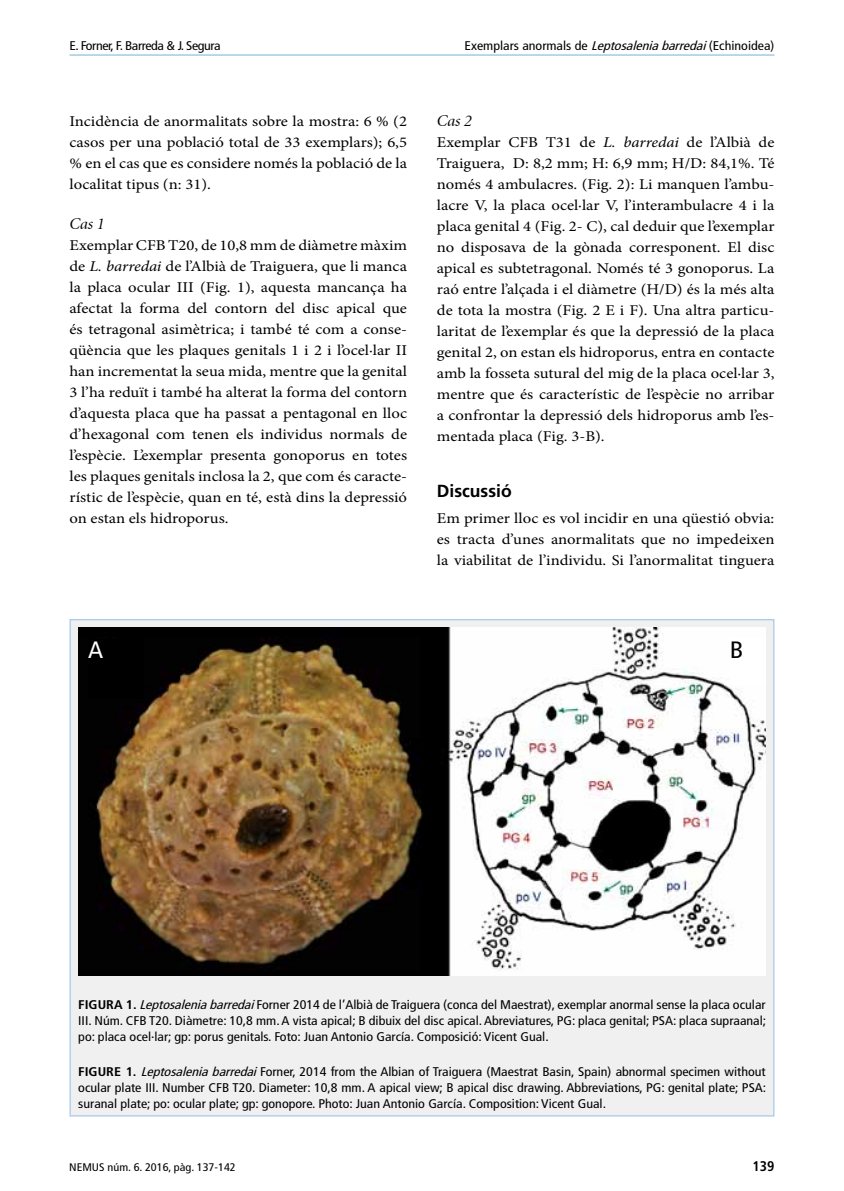
<style>
.page{position:relative;width:844px;height:1191px;background:#fff}
.page>*{position:absolute;margin:0;border:0;box-sizing:border-box;transform-origin:0 0}
.t1{font:condensed 23.62px "Frutiger LT Std";color:#fff;scale:1.11 1}
.t2{font:condensed 23.62px "Frutiger LT Std";color:#000;scale:1.11 1}
.t3{font:700 17.5px "Frutiger LT Std";color:#000}
.t4{font:italic 16.62px "Minion Display";color:#000}
.t5{font:15.05px/21px "Minion Pro";color:#000;text-align:justify;scale:1.11 1}
.t6{font:700 condensed 14px "Frutiger LT Std";color:#000}
.t7{font:condensed 12.6px/15.8px "Frutiger LT Std";color:#000;text-align:justify;scale:1.11 1}
.t8{font:condensed 12.6px "Frutiger LT Std";letter-spacing:-.03em;color:#000;scale:1.11 1}
.t9{font:condensed 11.03px "Frutiger LT Std";color:#000;scale:1.11 1}
.s1{font-style:italic}
.s2{font-weight:700}
</style>
<div class="page">
<hr style="left:69px;top:55px;width:705px;height:1px;background:#79b0d5">
<div style="left:69px;top:619px;width:706px;height:498px;background:#f0f0f1"></div>
<img style="left:78px;top:628px;width:687px;height:347px">
<div style="left:88px;top:638px;width:56px;height:60px;background:#000"></div>
<div style="left:729px;top:638px;width:36px;height:47px;background:#fff"></div>
<p class="t8" style="left:69px;top:38px;width:138px">E. Forner, F. Barreda &amp; J. Segura</p>
<p class="t7" style="left:464px;top:38px;width:280px">Exemplars anormals de <span class="s1">Leptosaleniabarredai</span>(Echinoidea)</p>
<p class="t5" style="left:69px;top:111px;width:305px">Incidència de anormalitats sobre la mostra: 6 % (2 casos per una població total de 33 exemplars); 6,5 % en el cas que es considere només la població de la localitat tipus (n: 31).</p>
<p class="t4" style="left:69px;top:215px;width:36px">Cas 1</p>
<p class="t5" style="left:69px;top:235px;width:305px">Exemplar CFB T20, de 10,8 mm de diàmetre màxim de <span class="s1">L. barredai</span> de l’Albià de Traiguera, que li manca la placa ocular III (Fig. 1), aquesta mancança ha afectat la forma del contorn del disc apical que és tetragonal asimètrica; i també té com a conse&shy;qüència que les plaques genitals 1 i 2 i l’ocel·lar II han incrementat la seua mida, mentre que la genital 3 l’ha reduït i també ha alterat la forma del contorn d’aquesta placa que ha passat a pentagonal en lloc d’hexagonal com tenen els individus normals de l’espècie. L’exemplar presenta gonoporus en totes les plaques genitals inclosa la 2, que com és caracte&shy;rístic de l’espècie, quan en té, està dins la depressió on estan els hidroporus.</p>
<p class="t4" style="left:437px;top:112px;width:36px">Cas 2</p>
<p class="t5" style="left:437px;top:131px;width:305px">Exemplar CFB T31 de <span class="s1">L. barredai</span> de l’Albià de Traiguera, D: 8,2 mm; H: 6,9 mm; H/D: 84,1%. Té només 4 ambulacres. (Fig. 2): Li manquen l’ambu&shy;lacre V, la placa ocel·lar V, l’interambulacre 4 i la placa genital 4 (Fig. 2- C), cal deduir que l’exemplar no disposava de la gònada corresponent. El disc apical es subtetragonal. Només té 3 gonoporus. La raó entre l’alçada i el diàmetre (H/D) és la més alta de tota la mostra (Fig. 2 E i F). Una altra particu&shy;laritat de l’exemplar és que la depressió de la placa genital 2, on estan els hidroporus, entra en contacte amb la fosseta sutural del mig de la placa ocel·lar 3, mentre que és característic de l’espècie no arribar a confrontar la depressió dels hidroporus amb l’es&shy;mentada placa (Fig. 3-B).</p>
<p class="t3" style="left:437px;top:480px;width:76px">Discussió</p>
<p class="t5" style="left:437px;top:507px;width:305px">Em primer lloc es vol incidir en una qüestió obvia: es tracta d’unes anormalitats que no impedeixen la viabilitat de l’individu. Si l’anormalitat tinguera</p>
<h1 class="t1" style="left:88px;top:635px;width:15px">A</h1>
<h1 class="t2" style="left:729px;top:635px;width:14px">B</h1>
<p class="t7" style="left:78px;top:997px;width:621px"><span class="s2">FIGURA 1.</span> <span class="s1">Leptosaleniabarredai</span>Forner 2014 de l’Albià de Traiguera (conca del Maestrat), exemplar anormal sense la placa ocular III. Núm. CFB T20. Diàmetre: 10,8 mm. A vista apical; B dibuix del disc apical. Abreviatures, PG: placa genital; PSA: placa supraanal; po: placa ocel·lar; gp: porus genitals. Foto: Juan Antonio García. Composició: Vicent Gual.</p>
<p class="t7" style="left:78px;top:1064px;width:621px"><span class="s2">FIGURE 1.</span> <span class="s1">Leptosaleniabarredai</span>Forner, 2014 from the Albian of Traiguera (Maestrat Basin, Spain) abnormal specimen without ocular plate III. Number CFB T20. Diameter: 10,8 mm. A apical view; B apical disc drawing. Abbreviations, PG: genital plate; PSA: suranal plate; po: ocular plate; gp: gonopore. Photo: Juan Antonio García. Composition: Vicent Gual.</p>
<p class="t9" style="left:69px;top:1160px;width:151px">NEMUS núm. 6. 2016, pàg. 137-142</p>
<p class="t6" style="left:752px;top:1157px;width:23px">139</p>
</div>
